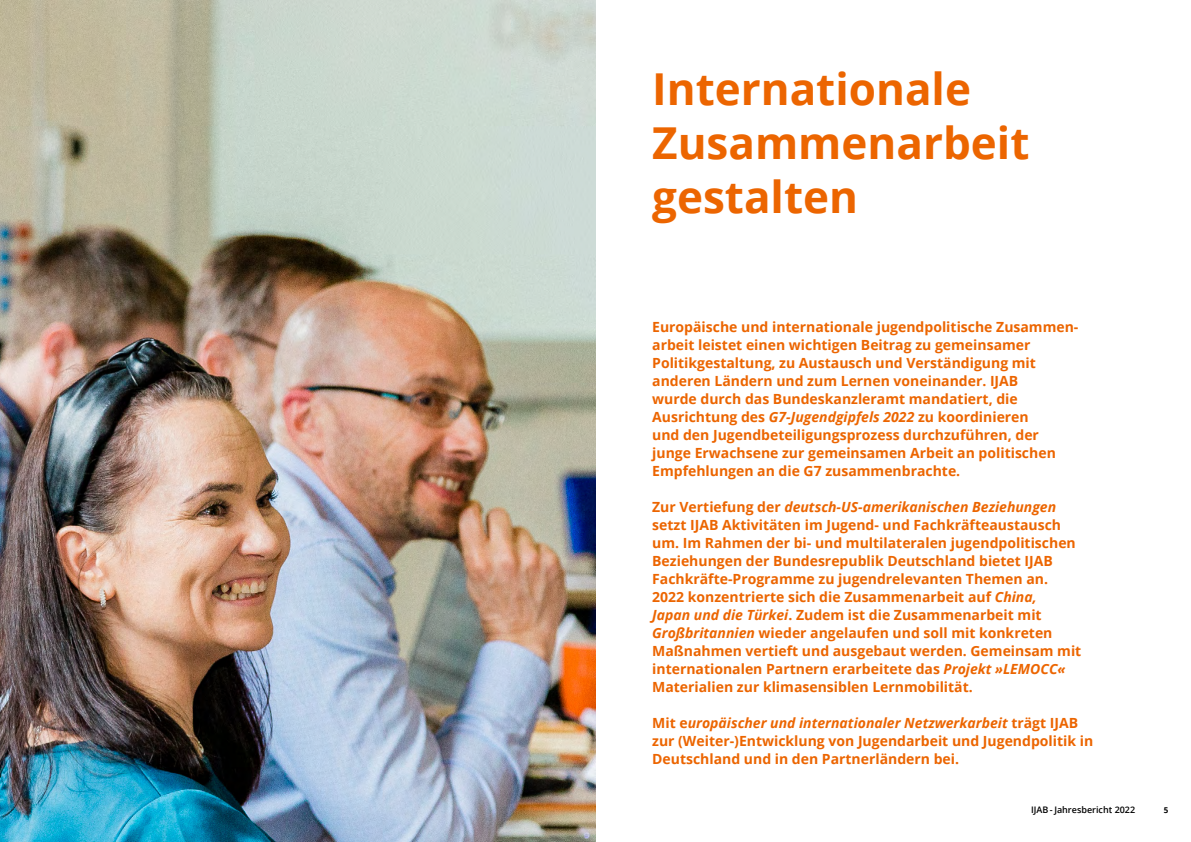
<style>
.page{position:relative;width:1191px;height:842px;background:#fff}
.page>*{position:absolute;margin:0;border:0;box-sizing:border-box;transform-origin:0 0}
.H1-Einleitungsseiten{font:700 44px/54px "Open Sans";color:#ec6500}
.Intro_Einleitungssei{font:700 14px/18px "Open Sans";color:#ec6500}
.t1{font:600 9px "Open Sans";color:#000}
.t2{font:700 8px "Open Sans";color:#000}
.s1{font-style:italic}
</style>
<div class="page">
<img style="left:0;top:0;width:595px;height:842px">
<p class="H1-Einleitungsseiten" style="left:652px;top:60px;width:379px">Internationale<br>Zusammenarbeit gestalten</p>
<p class="Intro_Einleitungssei" style="left:652px;top:318px;width:428px">Europäische und internationale jugendpolitische Zusammen&shy;arbeit leistet einen wichtigen Beitrag zu gemeinsamer Politikgestaltung, zu Austausch und Verständigung mit anderen Ländern und zum Lernen voneinander. IJAB<br>wurde durch das Bundeskanzleramt mandatiert, die Ausrichtung des <span class="s1">G7-Jugendgipfels 2022</span> zu koordinieren<br>und den Jugendbeteiligungsprozess durchzuführen, der junge Erwachsene zur gemeinsamen Arbeit an politischen Empfehlungen an die G7 zusammenbrachte.</p>
<p class="Intro_Einleitungssei" style="left:652px;top:498px;width:430px">Zur Vertiefung der <span class="s1">deutsch-US-amerikanischen Beziehungen </span>setzt IJAB Aktivitäten im Jugend- und Fachkräfteaustausch um. Im Rahmen der bi- und multilateralen jugendpolitischen Beziehungen der Bundesrepublik Deutschland bietet IJAB Fachkräfte-Programme zu jugendrelevanten Themen an.<br>2022 konzentrierte sich die Zusammenarbeit auf <span class="s1">China,<br>Japan und die Türkei</span>. Zudem ist die Zusammenarbeit mit <span class="s1">Großbritannien</span> wieder angelaufen und soll mit konkreten Maßnahmen vertieft und ausgebaut werden. Gemeinsam mit internationalen Partnern erarbeitete das <span class="s1">Projekt »LEMOCC« </span>Materialien zur klimasensiblen Lernmobilität.</p>
<p class="Intro_Einleitungssei" style="left:652px;top:714px;width:442px">Mit e<span class="s1">uropäischer und internationaler Netzwerkarbeit</span> trägt IJAB zur (Weiter-)Entwicklung von Jugendarbeit und Jugendpolitik in<br>Deutschland und in den Partnerländern bei.</p>
<p class="t1" style="left:1031px;top:804px;width:106px">IJAB - Jahresbericht 2022</p>
<p class="t2" style="left:1163px;top:805px;width:6px">5</p>
</div>
